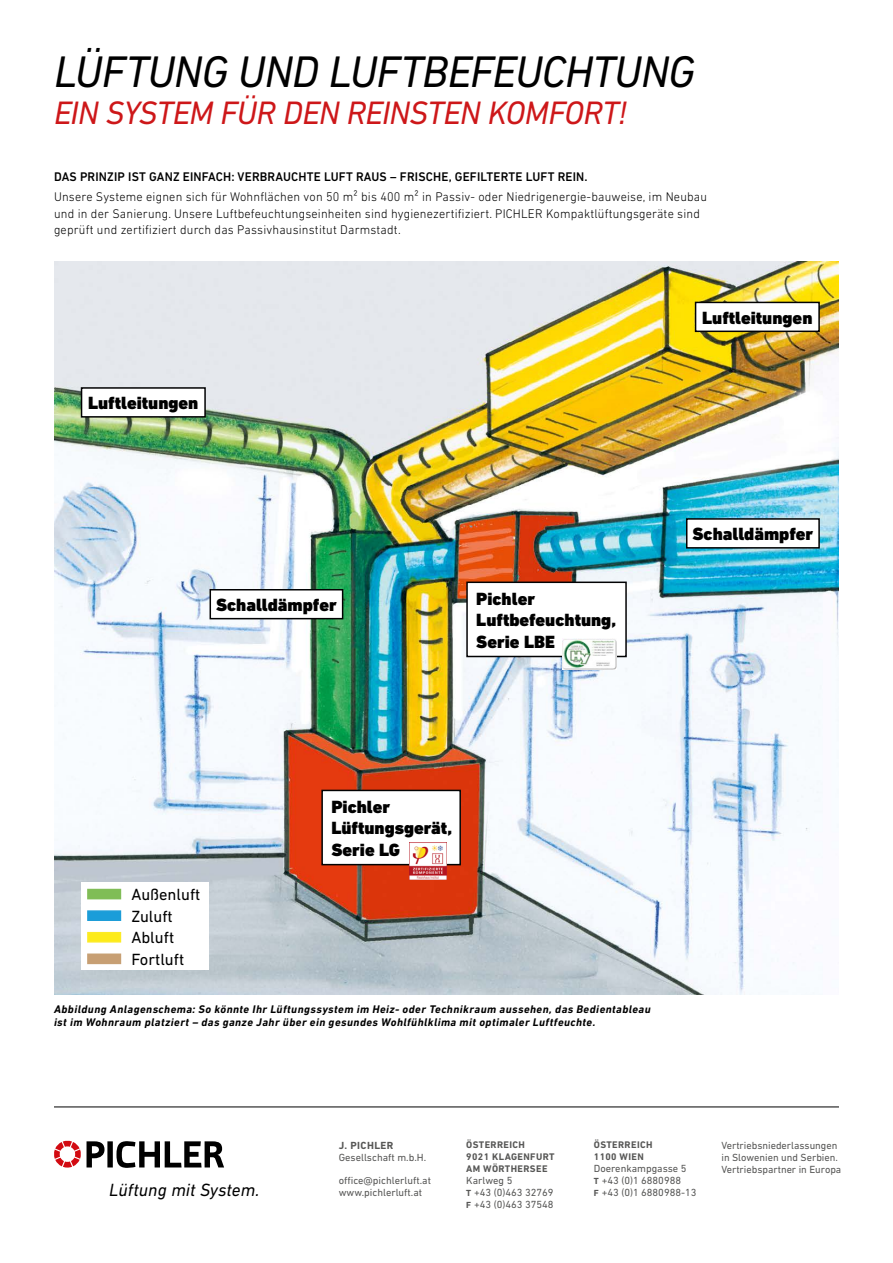
<style>
.page{position:relative;width:893px;height:1263px;background:#fff}
.page>*{position:absolute;margin:0;border:0;box-sizing:border-box;transform-origin:0 0}
.t1{font:italic 45px "DIN Next LT Pro";letter-spacing:-.02em;color:#000}
.t2{font:italic 33px "DIN Next LT Pro";letter-spacing:-.03em;color:#cd1719}
.t3{font:900 18px/21.6px "DIN Next LT Pro";color:#000}
.t4{font:italic 18px "DIN Next LT Pro";color:#000}
.t5{font:16.5px/21.6px "DIN Next LT Pro";color:#000}
.t6{font:300 12.75px/16.5px "DIN Next LT Pro";letter-spacing:.015em;color:#000}
.t7{font:500 12.75px "DIN Next LT Pro";letter-spacing:.015em;color:#000}
.t8{font:italic 700 11.25px/12.8px "DIN Next LT Pro";letter-spacing:.04em;color:#000}
.t9{font:10.5px/12px "DIN Next LT Pro";color:#575756}
.t10{font:700 10.5px "DIN Next LT Pro";letter-spacing:.04em;color:#575756}
.t11{font:700 9.75px/12px "DIN Next LT Pro";letter-spacing:.04em;color:#575756}
.s1{font-weight:700;font-size:9px}
</style>
<div class="page">
<img style="left:54px;top:262px;width:785px;height:732px">
<div style="left:81px;top:882px;width:127px;height:88px;background:#fff"></div>
<hr style="left:54px;top:1107px;width:785px;height:1px;background:#000">
<svg style="left:54px;top:1140px;width:27px;height:27px"></svg>
<svg style="left:87px;top:1141px;width:137px;height:27px"></svg>
<div style="left:687px;top:519px;width:132px;height:29px;background:#fff"></div>
<div style="left:686px;top:518px;width:134px;height:31px;border:2px solid #020203"></div>
<div style="left:696px;top:302px;width:123px;height:29px;background:#fff"></div>
<div style="left:695px;top:302px;width:125px;height:30px;border:2px solid #020203"></div>
<div style="left:467px;top:582px;width:159px;height:74px;background:#fff"></div>
<div style="left:466px;top:581px;width:161px;height:76px;border:2px solid #020203"></div>
<div style="left:322px;top:790px;width:138px;height:75px;background:#fff"></div>
<div style="left:321px;top:790px;width:140px;height:75px;border:2px solid #020203"></div>
<div style="left:210px;top:590px;width:133px;height:29px;background:#fff"></div>
<div style="left:210px;top:589px;width:133px;height:30px;border:2px solid #020203"></div>
<img style="left:563px;top:638px;width:54px;height:31px">
<img style="left:409px;top:842px;width:37px;height:38px">
<div style="left:87px;top:889px;width:34px;height:10px;background:#80bd56"></div>
<div style="left:87px;top:910px;width:34px;height:11px;background:#1a9dd9;border:2px solid #1d9dd8"></div>
<div style="left:87px;top:932px;width:34px;height:10px;background:#fdeb19;border:2px solid #fceb26"></div>
<div style="left:87px;top:953px;width:34px;height:11px;background:#c79f73;border:2px solid #c7a074"></div>
<div style="left:82px;top:388px;width:123px;height:29px;background:#fff"></div>
<div style="left:81px;top:387px;width:125px;height:31px;border:2px solid #020203"></div>
<h1 class="t1" style="left:54px;top:45px;width:643px">LÜFTUNG UND LUFTBEFEUCHTUNG</h1>
<h2 class="t2" style="left:54px;top:94px;width:575px">EIN SYSTEM FÜR DEN REINSTEN KOMFORT!</h2>
<p class="t7" style="left:54px;top:169px;width:535px">DAS PRINZIP IST GANZ EINFACH: VERBRAUCHTE LUFT RAUS – FRISCHE, GEFILTERTE LUFT REIN.</p>
<p class="t6" style="left:54px;top:188px;width:655px">Unsere Systeme eignen sich für Wohnflächen von 50 m² bis 400 m² in Passiv- oder Niedrigenergie-bauweise, im Neubau und in der Sanierung. Unsere Luftbefeuchtungseinheiten sind hygienezertifiziert. PICHLER Kompaktlüftungsgeräte sind geprüft und zertifiziert durch das Passivhausinstitut Darmstadt.</p>
<h3 class="t3" style="left:88px;top:392px;width:112px">Luftleitungen</h3>
<h3 class="t3" style="left:216px;top:594px;width:122px">Schalldämpfer</h3>
<h3 class="t3" style="left:702px;top:307px;width:112px">Luftleitungen</h3>
<h3 class="t3" style="left:476px;top:588px;width:141px">Pichler<br>Luftbefeuchtung,<br>Serie LBE</h3>
<h3 class="t3" style="left:692px;top:523px;width:122px">Schalldämpfer</h3>
<p class="t5" style="left:131px;top:884px;width:71px">Außenluft<br>Zuluft<br>Abluft<br>Fortluft</p>
<h3 class="t3" style="left:331px;top:796px;width:122px">Pichler<br>Lüftungsgerät,<br>Serie LG</h3>
<p class="t8" style="left:54px;top:1003px;width:598px">Abbildung Anlagenschema: So könnte Ihr Lüftungssystem im Heiz- oder Technikraum aussehen, das Bedientableau ist im Wohnraum platziert – das ganze Jahr über ein gesundes Wohlfühlklima mit optimaler Luftfeuchte.</p>
<h3 class="t4" style="left:109px;top:1179px;width:152px">Lüftung mit System.</h3>
<p class="t10" style="left:339px;top:1139px;width:56px">J. PICHLER</p>
<p class="t9" style="left:339px;top:1151px;width:89px">Gesellschaft m.b.H.</p>
<p class="t9" style="left:339px;top:1174px;width:94px">office@pichlerluft.at www.pichlerluft.at</p>
<p class="t11" style="left:466px;top:1139px;width:90px">ÖSTERREICH<br>9021 KLAGENFURT<br>AM WÖRTHERSEE</p>
<p class="t9" style="left:466px;top:1174px;width:89px">Karlweg 5<br><span class="s1">T</span> +43 (0)463 32769<br><span class="s1">F</span> +43 (0)463 37548</p>
<p class="t11" style="left:594px;top:1139px;width:60px">ÖSTERREICH<br>1100 WIEN</p>
<p class="t9" style="left:594px;top:1162px;width:104px">Doerenkampgasse 5<br><span class="s1">T</span> +43 (0)1 6880988<br><span class="s1">F</span> +43 (0)1 6880988-13</p>
<p class="t9" style="left:721px;top:1139px;width:121px">Vertriebsniederlassungen in Slowenien und Serbien.<br>Vertriebspartner in Europa</p>
</div>
